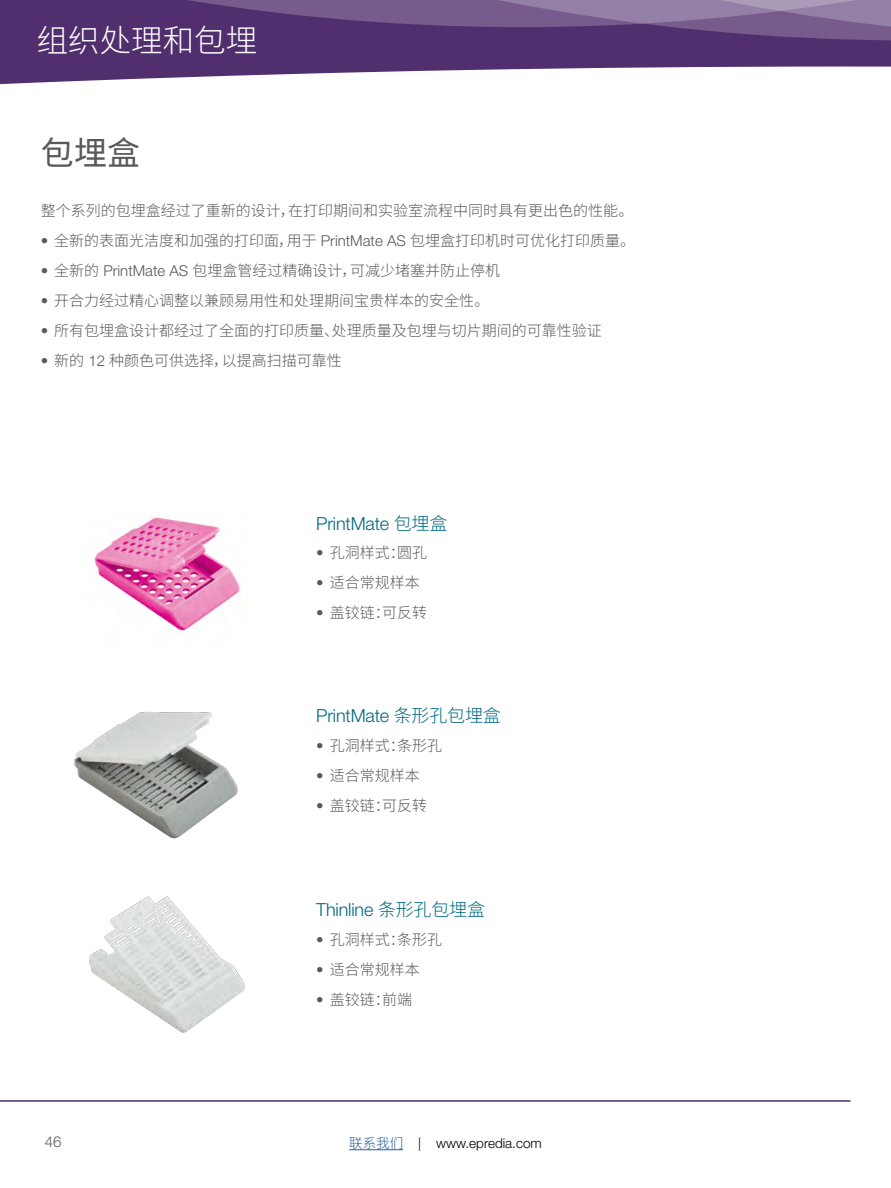
<style>
.page{position:relative;width:891px;height:1188px;background:#fff}
.page>*{position:absolute;margin:0;border:0;box-sizing:border-box;transform-origin:0 0}
.t1{font:33px "Noto Sans CJ Ksc";color:#58595b}
.t2{font:300 31.5px "Noto Sans CJ Ksc";color:#fff}
.t3{font:300 18px "Helvetica Neue LT Std";letter-spacing:-.01em;color:#006880}
.t4{font:300 15px "Noto Sans CJ Ksc";color:#58595b}
.t5{font:300 15px "Helvetica Neue LT Std";color:#58595b}
.t6{font:300 13.5px "Helvetica Neue LT Std";color:#000}
.s1{font-family:"Helvetica Neue LT Std"}
.s2{font-family:"Noto Sans CJ Ksc"}
.s3{font-family:"Noto Sans CJ Ksc";color:#215e9e}
</style>
<div class="page">
<hr style="left:349px;top:1149px;width:54px;height:1px;background:#215e9e">
<hr style="left:0;top:1100px;width:850px;height:2px;background:#512e6d">
<div style="left:0;top:0;width:891px;height:102px;background:#512e6d"></div>
<svg style="left:0;top:67px;width:891px;height:35px;background:#e5e0e9"></svg>
<svg style="left:188px;top:0;width:703px;height:40px"></svg>
<img style="left:93px;top:517px;width:147px;height:115px">
<img style="left:74px;top:711px;width:164px;height:128px">
<img style="left:89px;top:896px;width:156px;height:137px">
<h2 class="t2" style="left:37px;top:23px;width:222px">组织处理和包埋</h2>
<h1 class="t1" style="left:41px;top:135px;width:101px">包埋盒</h1>
<p class="t4" style="left:41px;top:202px;width:594px">整个系列的包埋盒经过了重新的设计，在打印期间和实验室流程中同时具有更出色的性能。</p>
<p class="t4" style="left:41px;top:232px;width:596px"><span class="s1">•</span> 全新的表面光洁度和加强的打印面，用于 <span class="s1">PrintMate AS</span> 包埋盒打印机时可优化打印质量。</p>
<p class="t4" style="left:41px;top:262px;width:461px"><span class="s1">•</span> 全新的 <span class="s1">PrintMate AS</span> 包埋盒管经过精确设计，可减少堵塞并防止停机</p>
<p class="t4" style="left:41px;top:292px;width:450px"><span class="s1">•</span> 开合力经过精心调整以兼顾易用性和处理期间宝贵样本的安全性。</p>
<p class="t4" style="left:41px;top:322px;width:563px"><span class="s1">•</span> 所有包埋盒设计都经过了全面的打印质量、处理质量及包埋与切片期间的可靠性验证</p>
<p class="t4" style="left:41px;top:352px;width:303px"><span class="s1">•</span> 新的 <span class="s1">12</span> 种颜色可供选择，以提高扫描可靠性</p>
<p class="t3" style="left:316px;top:512px;width:133px">PrintMate <span class="s2">包埋盒</span></p>
<p class="t4" style="left:316px;top:544px;width:112px"><span class="s1">•</span> 孔洞样式：圆孔</p>
<p class="t4" style="left:316px;top:574px;width:105px"><span class="s1">•</span> 适合常规样本</p>
<p class="t4" style="left:316px;top:604px;width:112px"><span class="s1">•</span> 盖铰链：可反转</p>
<p class="t3" style="left:316px;top:705px;width:186px">PrintMate <span class="s2">条形孔包埋盒</span></p>
<p class="t4" style="left:316px;top:737px;width:127px"><span class="s1">•</span> 孔洞样式：条形孔</p>
<p class="t4" style="left:316px;top:767px;width:105px"><span class="s1">•</span> 适合常规样本</p>
<p class="t4" style="left:316px;top:797px;width:112px"><span class="s1">•</span> 盖铰链：可反转</p>
<p class="t3" style="left:316px;top:899px;width:170px">Thinline <span class="s2">条形孔包埋盒</span></p>
<p class="t4" style="left:316px;top:931px;width:127px"><span class="s1">•</span> 孔洞样式：条形孔</p>
<p class="t4" style="left:316px;top:961px;width:105px"><span class="s1">•</span> 适合常规样本</p>
<p class="t4" style="left:316px;top:991px;width:97px"><span class="s1">•</span> 盖铰链：前端</p>
<p class="t5" style="left:45px;top:1132px;width:18px">46</p>
<p class="t6" style="left:349px;top:1135px;width:194px"><span class="s3">联系我们</span> | www.epredia.com</p>
</div>
